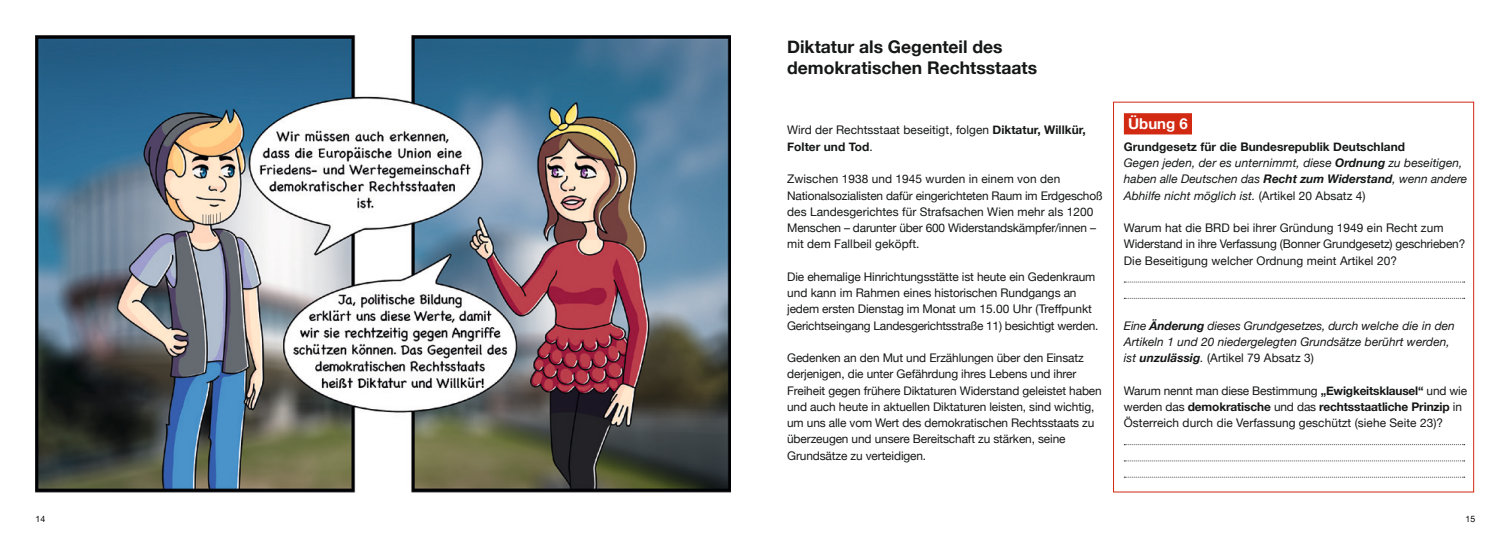
<style>
.page{position:relative;width:1510px;height:546px;background:#fff}
.page>*{position:absolute;margin:0;border:0;box-sizing:border-box;transform-origin:0 0}
.t1{font:700 17.5px/21px "Helvetica Neue";color:#151616}
.t2{font:700 15px "Helvetica Neue";color:#fff}
.t3{font:11.88px/16.2px "Helvetica Neue";letter-spacing:-.01em;color:#151616}
.t4{font:italic 11.88px/16.2px "Helvetica Neue";letter-spacing:.005em;color:#151616}
.t5{font:8.75px "Helvetica Neue";color:#000}
.s1{font-weight:700}
.s2{font-weight:700;font-style:normal}
.s3{font-style:normal}
</style>
<div class="page">
<div style="left:1123px;top:113px;width:69px;height:21px;background:#d12912"></div>
<svg style="left:1124px;top:282px;width:340px;height:1px"></svg>
<svg style="left:1124px;top:298px;width:340px;height:1px"></svg>
<svg style="left:1124px;top:444px;width:340px;height:1px"></svg>
<svg style="left:1124px;top:460px;width:340px;height:1px"></svg>
<svg style="left:1124px;top:477px;width:340px;height:1px"></svg>
<img style="left:35px;top:35px;width:695px;height:457px">
<h1 class="t1" style="left:787px;top:36px;width:251px">Diktatur als Gegenteil des demokratischen Rechtsstaats</h1>
<p class="t3" style="left:787px;top:123px;width:300px">Wird der Rechtsstaat beseitigt, folgen <span class="s1">Diktatur, Willkür,<br>Folter und Tod</span>.</p>
<p class="t3" style="left:787px;top:171px;width:317px">Zwischen 1938 und 1945 wurden in einem von den Nationalsozialisten dafür eingerichteten Raum im Erdgeschoß des Landesgerichtes für Strafsachen Wien mehr als 1200<br>Menschen – darunter über 600 Widerstandskämpfer/innen – mit dem Fallbeil geköpft.</p>
<p class="t3" style="left:787px;top:269px;width:313px">Die ehemalige Hinrichtungsstätte ist heute ein Gedenkraum und kann im Rahmen eines historischen Rundgangs an jedem ersten Dienstag im Monat um 15.00 Uhr (Treffpunkt Gerichtseingang Landesgerichtsstraße 11) besichtigt werden.</p>
<p class="t3" style="left:787px;top:350px;width:316px">Gedenken an den Mut und Erzählungen über den Einsatz derjenigen, die unter Gefährdung ihres Lebens und ihrer Freiheit gegen frühere Diktaturen Widerstand geleistet haben und auch heute in aktuellen Diktaturen leisten, sind wichtig, um uns alle vom Wert des demokratischen Rechtsstaats zu überzeugen und unsere Bereitschaft zu stärken, seine Grundsätze zu verteidigen.</p>
<p class="t2" style="left:1128px;top:112px;width:61px">Übung 6</p>
<p class="t4" style="left:1123px;top:139px;width:345px"><span class="s2">Grundgesetz für die Bundesrepublik Deutschland<br></span>Gegen jeden, der es unternimmt, diese <span class="s1">Ordnung</span> zu beseitigen, haben alle Deutschen das <span class="s1">Recht zum Widerstand</span>, wenn andere Abhilfe nicht möglich ist. <span class="s3">(Artikel 20 Absatz 4)</span></p>
<p class="t3" style="left:1123px;top:220px;width:343px">Warum hat die BRD bei ihrer Gründung 1949 ein Recht zum<br>Widerstand in ihre Verfassung (Bonner Grundgesetz) geschrieben?<br>Die Beseitigung welcher Ordnung meint Artikel 20?</p>
<p class="t4" style="left:1123px;top:318px;width:332px">Eine <span class="s1">Änderung</span> dieses Grundgesetzes, durch welche die in den<br>Artikeln 1 und 20 niedergelegten Grundsätze berührt werden, ist <span class="s1">unzulässig</span>. <span class="s3">(Artikel 79 Absatz 3)</span></p>
<p class="t3" style="left:1123px;top:383px;width:345px">Warum nennt man diese Bestimmung <span class="s1">„Ewigkeitsklausel“</span> und wie werden das <span class="s1">demokratische</span> und das <span class="s1">rechtsstaatliche Prinzip</span> in<br>Österreich durch die Verfassung geschützt (siehe Seite 23)?</p>
<p class="t5" style="left:35px;top:512px;width:11px">14</p>
<p class="t5" style="left:1465px;top:512px;width:11px">15</p>
</div>
